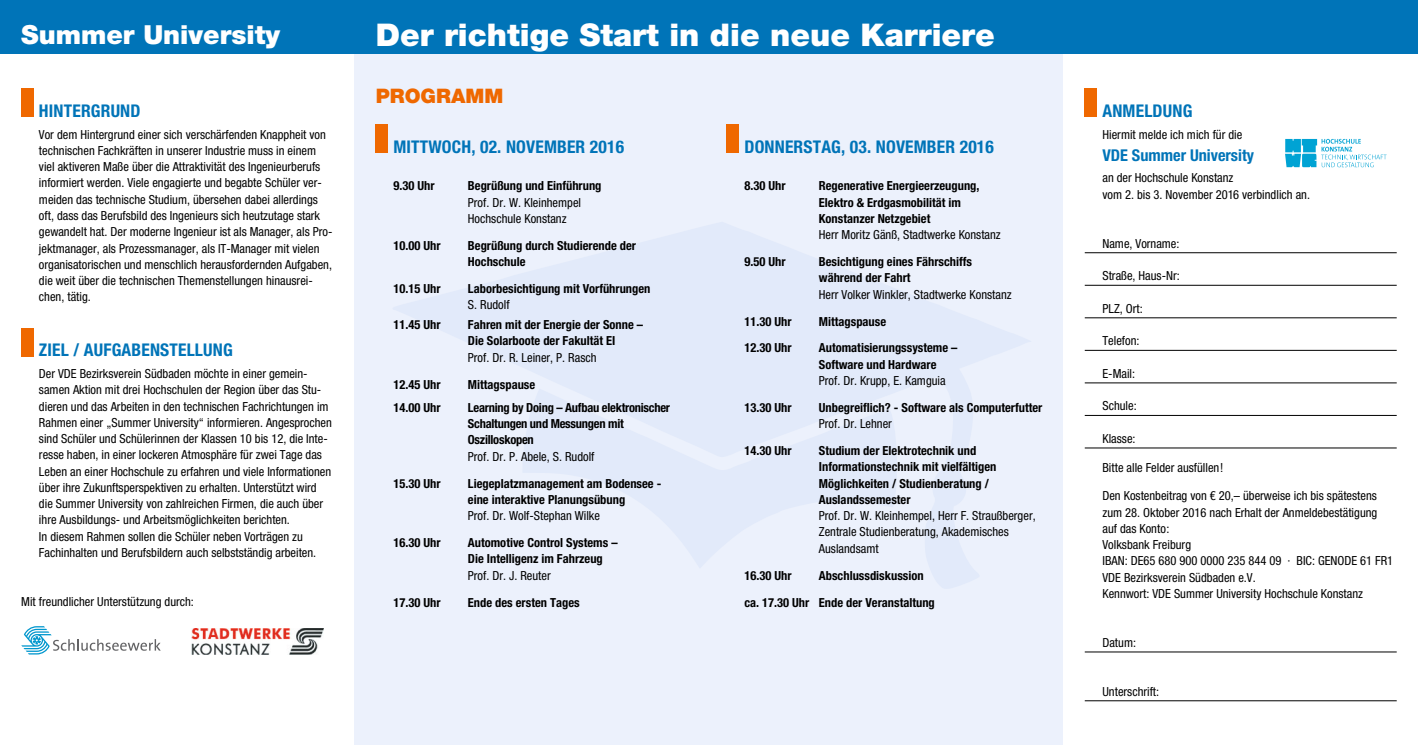
<style>
.page{position:relative;width:1418px;height:745px;background:#fff}
.page>*{position:absolute;margin:0;border:0;box-sizing:border-box;transform-origin:0 0}
.t1{font:900 31.25px "Helvetica Neue LT Std";color:#fff}
.t2{font:900 26.25px "Helvetica Neue LT Std";color:#fff}
.t3{font:900 20px "Helvetica Neue LT Std";color:#ef6800}
.t4{font:700 condensed 17.5px "Helvetica Neue LT Std";letter-spacing:.01em;color:#0074b8}
.t5{font:700 condensed 16.25px "Helvetica Neue LT Std";color:#0074b8}
.t6{font:condensed 12.5px/16.2px "Helvetica Neue LT Std";color:#000}
.t7{font:700 condensed 12.5px/16.2px "Helvetica Neue LT Std";color:#000}
.t8{font:700 condensed 12.5px/16.2px "Helvetica Neue LT Std";letter-spacing:-.02em;color:#000}
</style>
<div class="page">
<div style="left:354px;top:50px;width:709px;height:694px;background:#ecf1fc"></div>
<div style="left:0;top:0;width:1417px;height:53px;background:#0074b8"></div>
<div style="left:21px;top:89px;width:13px;height:28px;background:#ef6800"></div>
<div style="left:21px;top:328px;width:13px;height:28px;background:#ef6800"></div>
<hr style="left:1084px;top:252px;width:312px;height:1px;background:#000">
<hr style="left:1084px;top:285px;width:312px;height:1px;background:#000">
<hr style="left:1084px;top:317px;width:312px;height:1px;background:#000">
<hr style="left:1084px;top:350px;width:312px;height:1px;background:#000">
<hr style="left:1084px;top:382px;width:312px;height:1px;background:#000">
<hr style="left:1084px;top:415px;width:312px;height:1px;background:#000">
<hr style="left:1084px;top:447px;width:312px;height:1px;background:#000">
<hr style="left:1084px;top:651px;width:312px;height:1px;background:#000">
<hr style="left:1084px;top:700px;width:312px;height:1px;background:#000">
<div style="left:1084px;top:89px;width:13px;height:28px;background:#ef6800"></div>
<img style="left:192px;top:628px;width:131px;height:26px">
<svg style="left:1285px;top:139px;width:101px;height:28px"></svg>
<div style="left:376px;top:124px;width:12px;height:28px;background:#ef6800"></div>
<div style="left:726px;top:124px;width:13px;height:28px;background:#ef6800"></div>
<svg style="left:21px;top:626px;width:140px;height:28px"></svg>
<h2 class="t2" style="left:21px;top:19px;width:260px">Summer University</h2>
<h1 class="t1" style="left:376px;top:16px;width:620px">Der richtige Start in die neue Karriere</h1>
<h3 class="t3" style="left:376px;top:84px;width:129px">PROGRAMM</h3>
<h3 class="t4" style="left:393px;top:136px;width:232px">MITTWOCH, 02. NOVEMBER 2016</h3>
<p class="t7" style="left:393px;top:177px;width:43px">9.30 Uhr</p>
<p class="t7" style="left:468px;top:177px;width:135px">Begrüßung und Einführung</p>
<p class="t6" style="left:468px;top:194px;width:115px">Prof. Dr. W. Kleinhempel<br>Hochschule Konstanz</p>
<p class="t7" style="left:393px;top:237px;width:49px">10.00 Uhr</p>
<p class="t7" style="left:468px;top:237px;width:170px">Begrüßung durch Studierende der<br>Hochschule</p>
<p class="t7" style="left:393px;top:280px;width:49px">10.15 Uhr</p>
<p class="t7" style="left:468px;top:280px;width:184px">Laborbesichtigung mit Vorführungen</p>
<p class="t6" style="left:468px;top:296px;width:43px">S. Rudolf</p>
<p class="t7" style="left:393px;top:316px;width:49px">11.45 Uhr</p>
<p class="t7" style="left:468px;top:316px;width:177px">Fahren mit der Energie der Sonne –<br>Die Solarboote der Fakultät EI</p>
<p class="t6" style="left:468px;top:349px;width:130px">Prof. Dr. R. Leiner, P. Rasch</p>
<p class="t7" style="left:393px;top:375px;width:49px">12.45 Uhr</p>
<p class="t7" style="left:468px;top:375px;width:69px">Mittagspause</p>
<p class="t7" style="left:393px;top:399px;width:49px">14.00 Uhr</p>
<p class="t8" style="left:468px;top:399px;width:204px">Learning by Doing – Aufbau elektronischer<br>Schaltungen und Messungen mit<br>Oszilloskopen</p>
<p class="t6" style="left:468px;top:448px;width:128px">Prof. Dr. P. Abele, S. Rudolf</p>
<p class="t7" style="left:393px;top:474px;width:49px">15.30 Uhr</p>
<p class="t7" style="left:468px;top:474px;width:195px">Liegeplatzmanagement am Bodensee - eine interaktive Planungsübung</p>
<p class="t6" style="left:468px;top:507px;width:134px">Prof. Dr. Wolf-Stephan Wilke</p>
<p class="t7" style="left:393px;top:534px;width:49px">16.30 Uhr</p>
<p class="t7" style="left:468px;top:534px;width:151px">Automotive Control Systems –<br>Die Intelligenz im Fahrzeug</p>
<p class="t6" style="left:468px;top:566px;width:84px">Prof. Dr. J. Reuter</p>
<p class="t7" style="left:393px;top:593px;width:49px">17.30 Uhr</p>
<p class="t7" style="left:468px;top:593px;width:113px">Ende des ersten Tages</p>
<h3 class="t4" style="left:39px;top:100px;width:103px">HINTERGRUND</h3>
<p class="t6" style="left:39px;top:126px;width:295px">Vor dem Hintergrund einer sich verschärfenden Knappheit von technischen Fachkräften in unserer Industrie muss in einem viel aktiveren Maße über die Attraktivität des Ingenieurberufs informiert werden. Viele engagierte und begabte Schüler ver&shy;meiden das technische Studium, übersehen dabei allerdings oft, dass das Berufsbild des Ingenieurs sich heutzutage stark gewandelt hat. Der moderne Ingenieur ist als Manager, als Pro&shy;jektmanager, als Prozessmanager, als IT-Manager mit vielen organisatorischen und menschlich herausfordernden Aufgaben, die weit über die technischen Themenstellungen hinausrei&shy;chen, tätig.</p>
<h3 class="t4" style="left:39px;top:339px;width:195px">ZIEL / AUFGABENSTELLUNG</h3>
<p class="t6" style="left:39px;top:365px;width:294px">Der VDE Bezirksverein Südbaden möchte in einer gemein&shy;samen Aktion mit drei Hochschulen der Region über das Stu&shy;dieren und das Arbeiten in den technischen Fachrichtungen im Rahmen einer „Summer University“ informieren. Angesprochen sind Schüler und Schülerinnen der Klassen 10 bis 12, die Inte&shy;resse haben, in einer lockeren Atmosphäre für zwei Tage das Leben an einer Hochschule zu erfahren und viele Informationen über ihre Zukunftsperspektiven zu erhalten. Unterstützt wird die Summer University von zahlreichen Firmen, die auch über ihre Ausbildungs- und Arbeitsmöglichkeiten berichten.<br>In diesem Rahmen sollen die Schüler neben Vorträgen zu Fachinhalten und Berufsbildern auch selbstständig arbeiten.</p>
<p class="t6" style="left:21px;top:592px;width:174px">Mit freundlicher Unterstützung durch:</p>
<h3 class="t4" style="left:744px;top:136px;width:251px">DONNERSTAG, 03. NOVEMBER 2016</h3>
<p class="t7" style="left:744px;top:177px;width:43px">8.30 Uhr</p>
<p class="t7" style="left:819px;top:177px;width:162px">Regenerative Energieerzeugung,<br>Elektro &amp; Erdgasmobilität im<br>Konstanzer Netzgebiet</p>
<p class="t6" style="left:819px;top:226px;width:183px">Herr Moritz Gänß, Stadtwerke Konstanz</p>
<p class="t7" style="left:744px;top:253px;width:43px">9.50 Uhr</p>
<p class="t7" style="left:819px;top:253px;width:155px">Besichtigung eines Fährschiffs während der Fahrt</p>
<p class="t6" style="left:819px;top:286px;width:194px">Herr Volker Winkler, Stadtwerke Konstanz</p>
<p class="t7" style="left:744px;top:312px;width:49px">11.30 Uhr</p>
<p class="t7" style="left:819px;top:312px;width:69px">Mittagspause</p>
<p class="t7" style="left:744px;top:339px;width:49px">12.30 Uhr</p>
<p class="t7" style="left:819px;top:339px;width:140px">Automatisierungssysteme –<br>Software und Hardware</p>
<p class="t6" style="left:819px;top:372px;width:128px">Prof. Dr. Krupp, E. Kamguia</p>
<p class="t7" style="left:744px;top:399px;width:49px">13.30 Uhr</p>
<p class="t7" style="left:819px;top:399px;width:225px">Unbegreiflich? - Software als Computerfutter</p>
<p class="t6" style="left:819px;top:415px;width:75px">Prof. Dr. Lehner</p>
<p class="t7" style="left:744px;top:442px;width:49px">14.30 Uhr</p>
<p class="t7" style="left:819px;top:442px;width:179px">Studium der Elektrotechnik und<br>Informationstechnik mit vielfältigen<br>Möglichkeiten / Studienberatung /<br>Auslandssemester</p>
<p class="t6" style="left:819px;top:507px;width:218px">Prof. Dr. W. Kleinhempel, Herr F. Straußberger,<br>Zentrale Studienberatung, Akademisches<br>Auslandsamt</p>
<p class="t7" style="left:744px;top:566px;width:49px">16.30 Uhr</p>
<p class="t7" style="left:744px;top:561px;width:192px;line-height:26.9px;text-indent:74px">Abschlussdiskussion ca. 17.30 Uhr Ende der Veranstaltung</p>
<h3 class="t4" style="left:1102px;top:100px;width:91px">ANMELDUNG</h3>
<p class="t6" style="left:1102px;top:126px;width:141px">Hiermit melde ich mich für die</p>
<h3 class="t5" style="left:1102px;top:145px;width:153px">VDE Summer University</h3>
<p class="t6" style="left:1102px;top:170px;width:209px">an der Hochschule Konstanz<br>vom 2. bis 3. November 2016 verbindlich an.</p>
<p class="t6" style="left:1102px;top:235px;width:79px">Name, Vorname:</p>
<p class="t6" style="left:1102px;top:267px;width:79px">Straße, Haus-Nr:</p>
<p class="t6" style="left:1102px;top:300px;width:42px">PLZ, Ort:</p>
<p class="t6" style="left:1102px;top:332px;width:39px">Telefon:</p>
<p class="t6" style="left:1102px;top:365px;width:34px">E-Mail:</p>
<p class="t6" style="left:1102px;top:397px;width:36px">Schule:</p>
<p class="t6" style="left:1102px;top:430px;width:35px">Klasse:</p>
<p class="t6" style="left:1102px;top:458px;width:122px">Bitte alle Felder ausfüllen!</p>
<p class="t6" style="left:1102px;top:487px;width:292px">Den Kostenbeitrag von € 20,– überweise ich bis spätestens zum 28. Oktober 2016 nach Erhalt der Anmeldebestätigung auf das Konto:<br>Volksbank Freiburg<br>IBAN: DE65 680 900 0000 235 844 09 · BIC: GENODE 61 FR1<br>VDE Bezirksverein Südbaden e.V.<br>Kennwort: VDE Summer University Hochschule Konstanz</p>
<p class="t6" style="left:1102px;top:633px;width:35px">Datum:</p>
<p class="t6" style="left:1102px;top:682px;width:58px">Unterschrift:</p>
</div>
